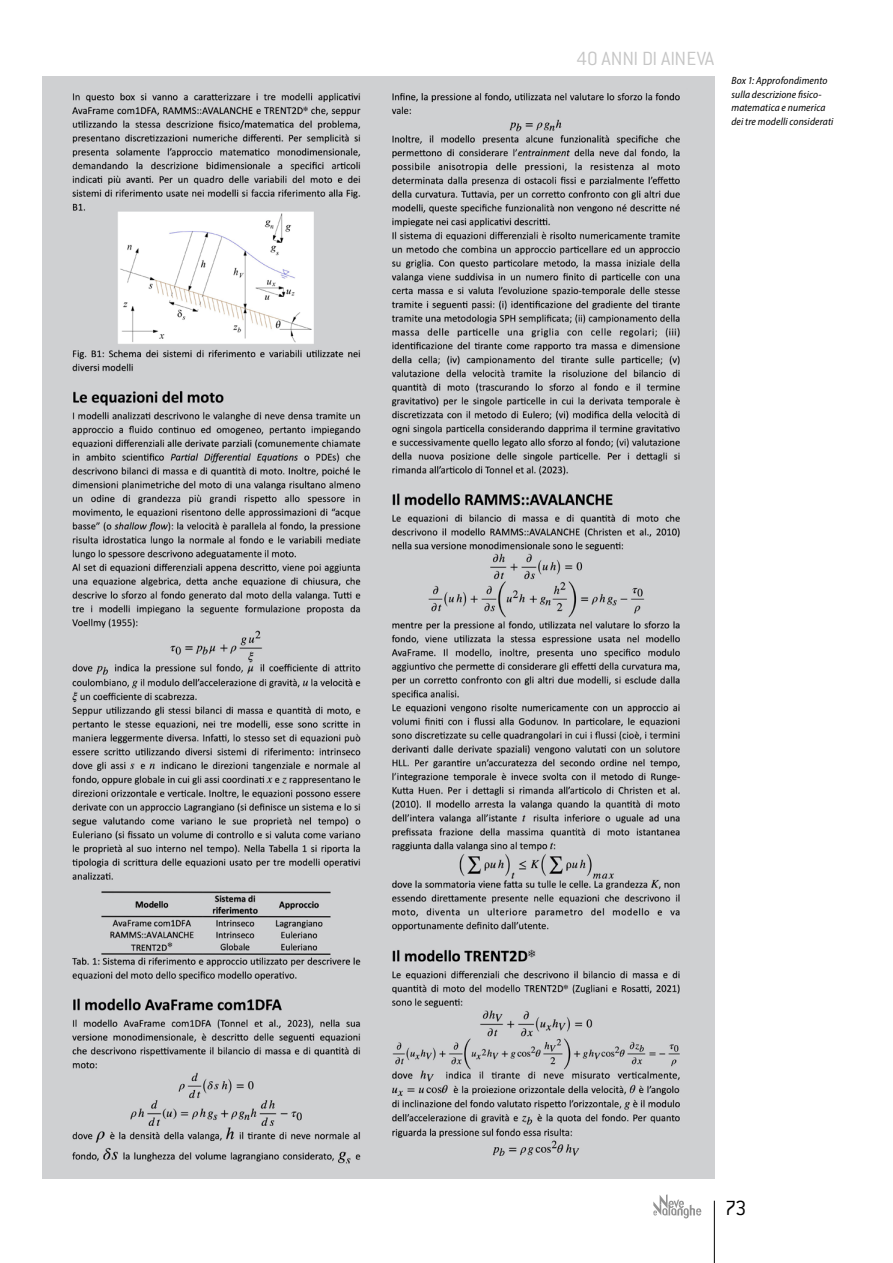
<style>
.page{position:relative;width:893px;height:1263px;background:#fff}
.page>*{position:absolute;margin:0;border:0;box-sizing:border-box;transform-origin:0 0}
.t1{font:300 22.5px "Conduit ITC";color:#000}
.t2{font:300 21px "Conduit ITC";letter-spacing:-.005em;color:#c6c6c6}
.t3{font:italic semi-condensed 10.5px/13.5px "Myriad Pro";letter-spacing:.015em;color:#000}
</style>
<div class="page">
<hr style="left:714px;top:1201px;width:1px;height:62px;background:#000">
<svg style="left:653px;top:1194px;width:48px;height:24px"></svg>
<img style="left:42px;top:77px;width:672px;height:1101px">
<h2 class="t2" style="left:576px;top:47px;width:139px">40 ANNI DI AINEVA</h2>
<p class="t3" style="left:731px;top:74px;width:104px">Box 1: Approfondimento sulla descrizione fisico&shy;matematica e numerica dei tre modelli considerati</p>
<h1 class="t1" style="left:725px;top:1195px;width:23px">73</h1>
</div>
